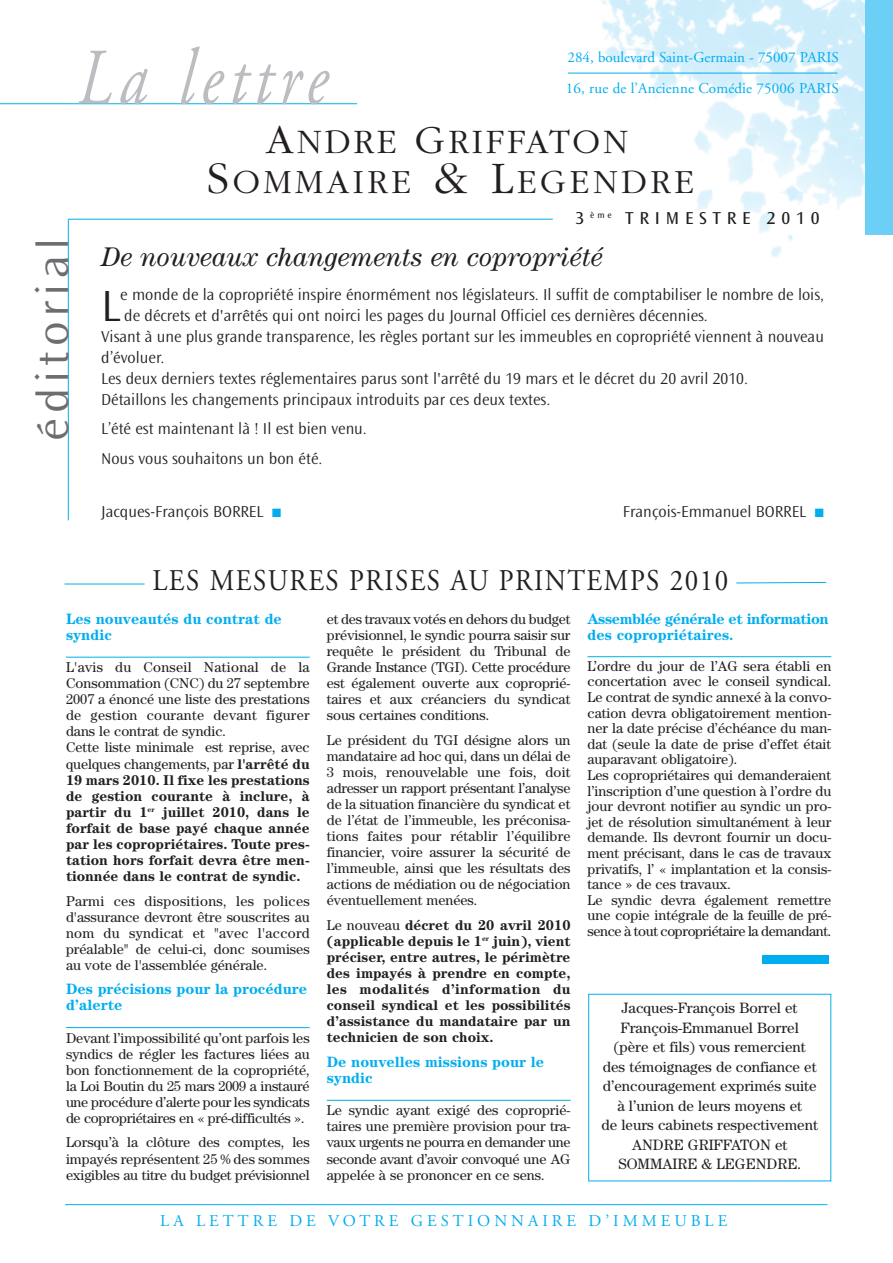
<style>
.page{position:relative;width:893px;height:1263px;background:#fff}
.page>*{position:absolute;margin:0;border:0;box-sizing:border-box;transform-origin:0 0}
.t1{font:italic 79.5px "Adobe Garamond";letter-spacing:.105em;color:#bcbdc0;scale:.8 1}
.t2{font:300 45.45px "Ocean Sans";color:#231f20}
.t3{font:300 45px "Ocean Sans";letter-spacing:.095em;color:#6c6d70;scale:1.1 1}
.t4{font:300 35.7px "Garamond";letter-spacing:.075em;color:#231f20}
.t5{font:300 35.1px "Garamond";letter-spacing:.1em;color:#231f20}
.t6{font:30px "Adobe Garamond";letter-spacing:.055em;color:#231f20;scale:.9 1}
.t7{font:italic 27px "Century";color:#231f20}
.t8{font:18px "Ocean Sans";letter-spacing:.32em;color:#231f20}
.t9{font:300 16.5px/29.5px "Ocean Sans";color:#231f20}
.t10{font:16.5px "Adobe Garamond";letter-spacing:.24em;color:#00aeef}
.t11{font:15px/19.5px "Century";color:#231f20;text-align:center}
.t12{font:700 15px/16px "Century";color:#00aeef}
.t13{font:15px "Adobe Garamond";color:#00aeef}
.t14{font:700 15px/15.6px "Century";letter-spacing:-.03em;color:#00aeef}
.t15{font:14.25px/16px "Century";color:#231f20;text-align:justify}
.t16{font:700 14.25px/16px "Century";color:#231f20}
.s1{font-size:43.05px}
.s2{font-size:41.1px}
.s3{font-size:46.8px}
.s4{color:#00aeef}
.s5{font-weight:400}
</style>
<div class="page">
<img style="left:2px;top:0;width:863px;height:658px">
<hr style="left:66px;top:657px;width:244px;height:1px;background:#00aeef">
<hr style="left:66px;top:1027px;width:244px;height:1px;background:#00aeef">
<hr style="left:327px;top:1100px;width:243px;height:1px;background:#00aeef">
<hr style="left:587px;top:656px;width:244px;height:1px;background:#00aeef">
<hr style="left:65px;top:1204px;width:762px;height:1px;background:#00aeef">
<hr style="left:68px;top:219px;width:485px;height:1px;background:#00aeef">
<hr style="left:68px;top:219px;width:1px;height:301px;background:#00aeef">
<div style="left:865px;top:0;width:28px;height:235px;background:#6bcff6"></div>
<hr style="left:0;top:103px;width:357px;height:1px;background:#00aeef">
<hr style="left:65px;top:584px;width:80px;height:1px;background:#00aeef">
<svg style="left:736px;top:582px;width:90px;height:1px"></svg>
<hr style="left:568px;top:73px;width:269px;height:1px;background:#00aeef">
<div style="left:763px;top:955px;width:66px;height:9px;background:#00aeef"></div>
<h1 class="t1" style="left:75px;top:46px;width:314px">La lettre</h1>
<p class="t13" style="left:568px;top:51px;width:273px">284, boulevard Saint-Germain - 75007 PARIS</p>
<p class="t13" style="left:566px;top:82px;width:274px">16, rue de l’Ancienne Comédie 75006 PARIS</p>
<h3 class="t4" style="left:266px;top:119px;width:363px"><span class="s1">A</span>NDRE <span class="s2">G</span>RIFFATON</h3>
<h3 class="t5" style="left:207px;top:160px;width:489px"><span class="s3">S</span>OMMAIRE <span class="s3">&amp; L</span>EGENDRE</h3>
<h3 class="t3" style="left:35px;top:441px;width:186px;rotate:-90deg">éditorial</h3>
<p class="t8" style="left:576px;top:211px;width:245px">3 <sup>ème</sup> TRIMESTRE 2010</p>
<h3 class="t7" style="left:101px;top:247px;width:503px">De nouveaux changements en copropriété</h3>
<h2 class="t2" style="left:101px;top:287px;width:21px">L</h2>
<p class="t9" style="left:120px;top:280px;width:705px">e monde de la copropriété inspire énormément nos législateurs. Il suffit de comptabiliser le nombre de lois,</p>
<p class="t9" style="left:124px;top:301px;width:585px">de décrets et d'arrêtés qui ont noirci les pages du Journal Officiel ces dernières décennies.</p>
<p class="t9" style="left:101px;top:322px;width:724px">Visant à une plus grande transparence, les règles portant sur les immeubles en copropriété viennent à nouveau</p>
<p class="t9" style="left:101px;top:343px;width:65px">d’évoluer.</p>
<p class="t9" style="left:101px;top:364px;width:648px">Les deux derniers textes réglementaires parus sont l'arrêté du 19 mars et le décret du 20 avril 2010.</p>
<p class="t9" style="left:101px;top:385px;width:451px">Détaillons les changements principaux introduits par ces deux textes.</p>
<p class="t9" style="left:101px;top:415px;width:267px">L’été est maintenant là ! Il est bien venu.<br>Nous vous souhaitons un bon été.</p>
<p class="t9" style="left:101px;top:498px;width:182px">Jacques-François BORREL <span class="s4">■</span></p>
<p class="t9" style="left:623px;top:498px;width:203px">François-Emmanuel BORREL <span class="s4">■</span></p>
<h3 class="t6" style="left:153px;top:569px;width:641px">LES MESURES PRISES AU PRINTEMPS 2010</h3>
<p class="t12" style="left:66px;top:612px;width:217px">Les nouveautés du contrat de syndic</p>
<p class="t16" style="left:66px;top:660px;width:245px"><span class="s5">L'avis du Conseil National de la Consommation (CNC) du 27 septembre 2007 a énoncé une liste des prestations de gestion courante devant figurer dans le contrat de syndic.<br>Cette liste minimale est reprise, avec quelques changements, par</span> l'arrêté du 19 mars 2010. Il fixe les prestations de gestion courante à inclure, à partir du 1<sup>er</sup> juillet 2010, dans le forfait de base payé chaque année par les copropriétaires. Toute pres&shy;tation hors forfait devra être men&shy;tionnée dans le contrat de syndic.</p>
<p class="t15" style="left:66px;top:894px;width:245px">Parmi ces dispositions, les polices d'assurance devront être souscrites au nom du syndicat et "avec l'accord préalable" de celui-ci, donc soumises au vote de l'assemblée générale.</p>
<p class="t12" style="left:66px;top:982px;width:243px">Des précisions pour la procédure d’alerte</p>
<p class="t15" style="left:66px;top:1031px;width:245px">Devant l’impossibilité qu’ont parfois les syndics de régler les factures liées au bon fonctionnement de la copropriété, la Loi Boutin du 25 mars 2009 a instauré une procédure d’alerte pour les syndicats de copropriétaires en « pré-difficultés ».</p>
<p class="t15" style="left:66px;top:1136px;width:245px">Lorsqu’à la clôture des comptes, les impayés représentent 25 % des sommes exigibles au titre du budget prévisionnel</p>
<p class="t15" style="left:327px;top:612px;width:245px">et des travaux votés en dehors du budget prévisionnel, le syndic pourra saisir sur requête le président du Tribunal de Grande Instance (TGI). Cette procédure est également ouverte aux coproprié&shy;taires et aux créanciers du syndicat sous certaines conditions.</p>
<p class="t15" style="left:327px;top:733px;width:245px">Le président du TGI désigne alors un mandataire ad hoc qui, dans un délai de 3 mois, renouvelable une fois, doit adresser un rapport présentant l’analyse de la situation financière du syndicat et de l’état de l’immeuble, les préconisa&shy;tions faites pour rétablir l’équilibre financier, voire assurer la sécurité de l’immeuble, ainsi que les résultats des actions de médiation ou de négociation éventuellement menées.</p>
<p class="t16" style="left:327px;top:918px;width:245px;text-align:justify"><span class="s5">Le nouveau</span> décret du 20 avril 2010 (applicable depuis le 1<sup>er</sup> juin), vient préciser, entre autres, le périmètre des impayés à prendre en compte, les modalités d’information du conseil syndical et les possibilités d’assistance du mandataire par un technicien de son choix.</p>
<p class="t12" style="left:327px;top:1055px;width:219px">De nouvelles missions pour le syndic</p>
<p class="t15" style="left:327px;top:1104px;width:245px">Le syndic ayant exigé des coproprié&shy;taires une première provision pour tra&shy;vaux urgents ne pourra en demander une seconde avant d’avoir convoqué une AG appelée à se prononcer en ce sens.</p>
<p class="t14" style="left:587px;top:612px;width:243px">Assemblée générale et information des copropriétaires.</p>
<p class="t15" style="left:587px;top:659px;width:245px;line-height:15.6px;text-align:left">L’ordre du jour de l’AG sera établi en concertation avec le conseil syndical.<br>Le contrat de syndic annexé à la convo&shy;cation devra obligatoirement mention&shy;ner la date précise d’échéance du man&shy;dat (seule la date de prise d’effet était auparavant obligatoire).<br>Les copropriétaires qui demanderaient l’inscription d’une question à l’ordre du jour devront notifier au syndic un pro&shy;jet de résolution simultanément à leur demande. Ils devront fournir un docu&shy;ment précisant, dans le cas de travaux privatifs, l’ « implantation et la consis&shy;tance » de ces travaux.<br>Le syndic devra également remettre une copie intégrale de la feuille de pré&shy;sence à tout copropriétaire la demandant.</p>
<p class="t11" style="left:601px;top:1000px;width:218px">Jacques-François Borrel et<br>François-Emmanuel Borrel (père et fils) vous remercient des témoignages de confiance et d’encouragement exprimés suite à l’union de leurs moyens et<br>de leurs cabinets respectivement<br>ANDRE GRIFFATON et<br>SOMMAIRE &amp; LEGENDRE.</p>
<p class="t10" style="left:160px;top:1214px;width:569px">LA LETTRE DE VOTRE GESTIONNAIRE D’IMMEUBLE</p>
</div>
